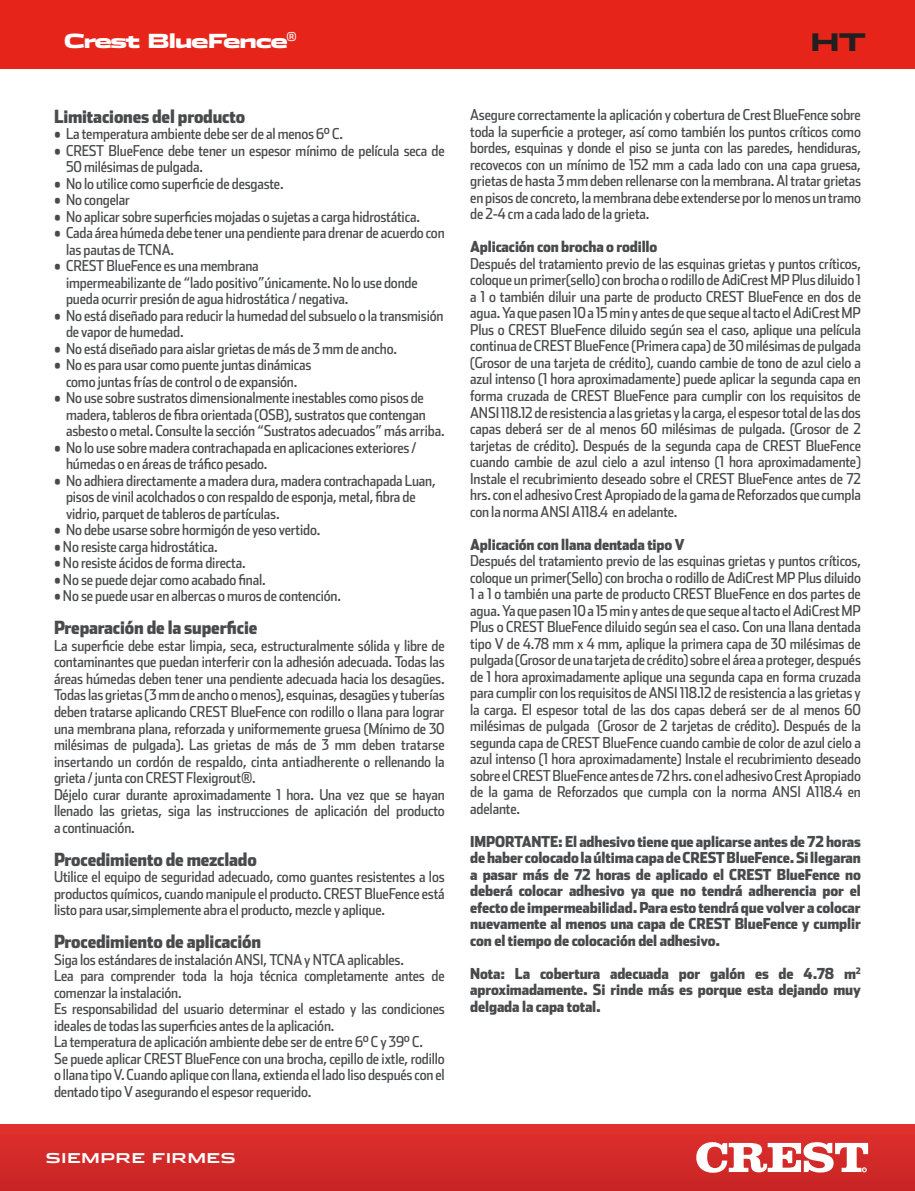
<style>
.page{position:relative;width:915px;height:1191px;background:#fff}
.page>*{position:absolute;margin:0;border:0;box-sizing:border-box;transform-origin:0 0}
.t1{font:900 24px "Stainless Ext";color:#231f20}
.t2{font:900 19.2px "Stainless Ext";letter-spacing:-.075em;color:#fff}
.t3{font:900 18px "Stainless Cond";letter-spacing:-.01em;color:#494a4b}
.t4{font:15px/16.5px "Stainless Cond";letter-spacing:-.01em;color:#494a4b}
.t5{font:900 15px/16.5px "Stainless Cond";letter-spacing:-.01em;color:#494a4b;text-align:justify}
.t6{font:700 13.5px "Stainless Ext";letter-spacing:.025em;color:#fff}
</style>
<div class="page">
<div style="left:0;top:0;width:914px;height:68px;background:#e72419"></div>
<img style="left:0;top:1124px;width:914px;height:67px">
<svg style="left:694px;top:1141px;width:173px;height:32px"></svg>
<p class="t2" style="left:64px;top:30px;width:234px">Crest BlueFence<sup>®</sup></p>
<p class="t3" style="left:54px;top:105px;width:193px">Limitaciones del producto</p>
<p class="t4" style="left:54px;top:125px;width:290px">• La temperatura ambiente debe ser de al menos 6° C.</p>
<p class="t4" style="left:66px;top:142px;width:380px;text-indent:-12px">• CREST BlueFence debe tener un espesor mínimo de película seca de<br>50 milésimas de pulgada.</p>
<p class="t4" style="left:54px;top:175px;width:231px">• No lo utilice como superficie de desgaste.</p>
<p class="t4" style="left:54px;top:191px;width:78px">• No congelar</p>
<p class="t4" style="left:54px;top:208px;width:367px">• No aplicar sobre superficies mojadas o sujetas a carga hidrostática.</p>
<p class="t4" style="left:66px;top:224px;width:380px;text-indent:-12px">• Cada área húmeda debe tener una pendiente para drenar de acuerdo con las pautas de TCNA.</p>
<p class="t4" style="left:66px;top:257px;width:353px;text-indent:-12px">• CREST BlueFence es una membrana<br>impermeabilizante de “lado positivo”únicamente. No lo use donde pueda ocurrir presión de agua hidrostática / negativa.</p>
<p class="t4" style="left:66px;top:307px;width:379px;text-indent:-12px">• No está diseñado para reducir la humedad del subsuelo o la transmisión de vapor de humedad.</p>
<p class="t4" style="left:54px;top:340px;width:344px">• No está diseñado para aislar grietas de más de 3 mm de ancho.</p>
<p class="t4" style="left:54px;top:356px;width:259px;text-align:center">• No es para usar como puente juntas dinámicas como juntas frías de control o de expansión.</p>
<p class="t4" style="left:66px;top:389px;width:380px;text-indent:-12px">• No use sobre sustratos dimensionalmente inestables como pisos de madera, tableros de fibra orientada (OSB), sustratos que contengan asbesto o metal. Consulte la sección “Sustratos adecuados” más arriba.</p>
<p class="t4" style="left:66px;top:439px;width:352px;text-indent:-12px">• No lo use sobre madera contrachapada en aplicaciones exteriores / húmedas o en áreas de tráfico pesado.</p>
<p class="t4" style="left:66px;top:472px;width:371px;text-indent:-12px">• No adhiera directamente a madera dura, madera contrachapada Luan, pisos de vinil acolchados o con respaldo de esponja, metal, fibra de vidrio, parquet de tableros de partículas.</p>
<p class="t4" style="left:54px;top:521px;width:268px">• No debe usarse sobre hormigón de yeso vertido.</p>
<p class="t4" style="left:54px;top:538px;width:165px">• No resiste carga hidrostática.</p>
<p class="t4" style="left:54px;top:554px;width:193px">• No resiste ácidos de forma directa.</p>
<p class="t4" style="left:54px;top:571px;width:213px">• No se puede dejar como acabado final.</p>
<p class="t4" style="left:54px;top:587px;width:288px">• No se puede usar en albercas o muros de contención.</p>
<p class="t3" style="left:54px;top:617px;width:205px">Preparación de la superficie</p>
<p class="t4" style="left:54px;top:637px;width:392px">La superficie debe estar limpia, seca, estructuralmente sólida y libre de contaminantes que puedan interferir con la adhesión adecuada. Todas las áreas húmedas deben tener una pendiente adecuada hacia los desagües.<br>Todas las grietas (3 mm de ancho o menos), esquinas, desagües y tuberías deben tratarse aplicando CREST BlueFence con rodillo o llana para lograr una membrana plana, reforzada y uniformemente gruesa (Mínimo de 30 milésimas de pulgada). Las grietas de más de 3 mm deben tratarse insertando un cordón de respaldo, cinta antiadherente o rellenando la grieta / junta con CREST Flexigrout®.<br>Déjelo curar durante aproximadamente 1 hora. Una vez que se hayan llenado las grietas, siga las instrucciones de aplicación del producto a continuación.</p>
<p class="t3" style="left:54px;top:848px;width:204px">Procedimiento de mezclado</p>
<p class="t4" style="left:54px;top:868px;width:392px;text-align:justify">Utilice el equipo de seguridad adecuado, como guantes resistentes a los productos químicos, cuando manipule el producto. CREST BlueFence está listo para usar,simplemente abra el producto, mezcle y aplique.</p>
<p class="t3" style="left:54px;top:930px;width:208px">Procedimiento de aplicación</p>
<p class="t4" style="left:54px;top:950px;width:392px">Siga los estándares de instalación ANSI, TCNA y NTCA aplicables.<br>Lea para comprender toda la hoja técnica completamente antes de comenzar la instalación.<br>Es responsabilidad del usuario determinar el estado y las condiciones ideales de todas las superficies antes de la aplicación.<br>La temperatura de aplicación ambiente debe ser de entre 6° C y 39° C.<br>Se puede aplicar CREST BlueFence con una brocha, cepillo de ixtle, rodillo o llana tipo V. Cuando aplique con llana, extienda el lado liso después con el dentado tipo V asegurando el espesor requerido.</p>
<p class="t6" style="left:46px;top:1149px;width:192px">SIEMPRE FIRMES</p>
<h1 class="t1" style="left:810px;top:28px;width:58px">HT</h1>
<p class="t4" style="left:470px;top:106px;width:392px;text-align:justify">Asegure correctamente la aplicación y cobertura de Crest BlueFence sobre toda la superficie a proteger, así como también los puntos críticos como bordes, esquinas y donde el piso se junta con las paredes, hendiduras, recovecos con un mínimo de 152 mm a cada lado con una capa gruesa, grietas de hasta 3 mm deben rellenarse con la membrana. Al tratar grietas en pisos de concreto, la membrana debe extenderse por lo menos un tramo de 2-4 cm a cada lado de la grieta.</p>
<p class="t5" style="left:470px;top:238px;width:188px">Aplicación con brocha o rodillo</p>
<p class="t4" style="left:470px;top:255px;width:392px;text-align:justify">Después del tratamiento previo de las esquinas grietas y puntos críticos, coloque un primer(sello) con brocha o rodillo de AdiCrest MP Plus diluido 1 a 1 o también diluir una parte de producto CREST BlueFence en dos de agua. Ya que pasen 10 a 15 min y antes de que seque al tacto el AdiCrest MP Plus o CREST BlueFence diluido según sea el caso, aplique una película continua de CREST BlueFence (Primera capa) de 30 milésimas de pulgada (Grosor de una tarjeta de crédito), cuando cambie de tono de azul cielo a azul intenso (1 hora aproximadamente) puede aplicar la segunda capa en forma cruzada de CREST BlueFence para cumplir con los requisitos de ANSI 118.12 de resistencia a las grietas y la carga, el espesor total de las dos capas deberá ser de al menos 60 milésimas de pulgada. (Grosor de 2 tarjetas de crédito). Después de la segunda capa de CREST BlueFence cuando cambie de azul cielo a azul intenso (1 hora aproximadamente)<br>Instale el recubrimiento deseado sobre el CREST BlueFence antes de 72 hrs. con el adhesivo Crest Apropiado de la gama de Reforzados que cumpla con la norma ANSI A118.4 en adelante.</p>
<p class="t5" style="left:470px;top:535px;width:216px">Aplicación con llana dentada tipo V</p>
<p class="t4" style="left:470px;top:552px;width:392px;text-align:justify">Después del tratamiento previo de las esquinas grietas y puntos críticos, coloque un primer(Sello) con brocha o rodillo de AdiCrest MP Plus diluido 1 a 1 o también una parte de producto CREST BlueFence en dos partes de agua. Ya que pasen 10 a 15 min y antes de que seque al tacto el AdiCrest MP Plus o CREST BlueFence diluido según sea el caso. Con una llana dentada tipo V de 4.78 mm x 4 mm, aplique la primera capa de 30 milésimas de pulgada (Grosor de una tarjeta de crédito) sobre el área a proteger, después de 1 hora aproximadamente aplique una segunda capa en forma cruzada para cumplir con los requisitos de ANSI 118.12 de resistencia a las grietas y la carga. El espesor total de las dos capas deberá ser de al menos 60 milésimas de pulgada (Grosor de 2 tarjetas de crédito). Después de la segunda capa de CREST BlueFence cuando cambie de color de azul cielo a azul intenso (1 hora aproximadamente) Instale el recubrimiento deseado sobre el CREST BlueFence antes de 72 hrs. con el adhesivo Crest Apropiado de la gama de Reforzados que cumpla con la norma ANSI A118.4 en adelante.</p>
<p class="t5" style="left:470px;top:832px;width:392px">IMPORTANTE: El adhesivo tiene que aplicarse antes de 72 horas de haber colocado la última capa de CREST BlueFence. Si llegaran a pasar más de 72 horas de aplicado el CREST BlueFence no deberá colocar adhesivo ya que no tendrá adherencia por el efecto de impermeabilidad. Para esto tendrá que volver a colocar nuevamente al menos una capa de CREST BlueFence y cumplir con el tiempo de colocación del adhesivo.</p>
<p class="t5" style="left:470px;top:964px;width:392px">Nota: La cobertura adecuada por galón es de 4.78 m<sup>2 </sup>aproximadamente. Si rinde más es porque esta dejando muy delgada la capa total.</p>
</div>
